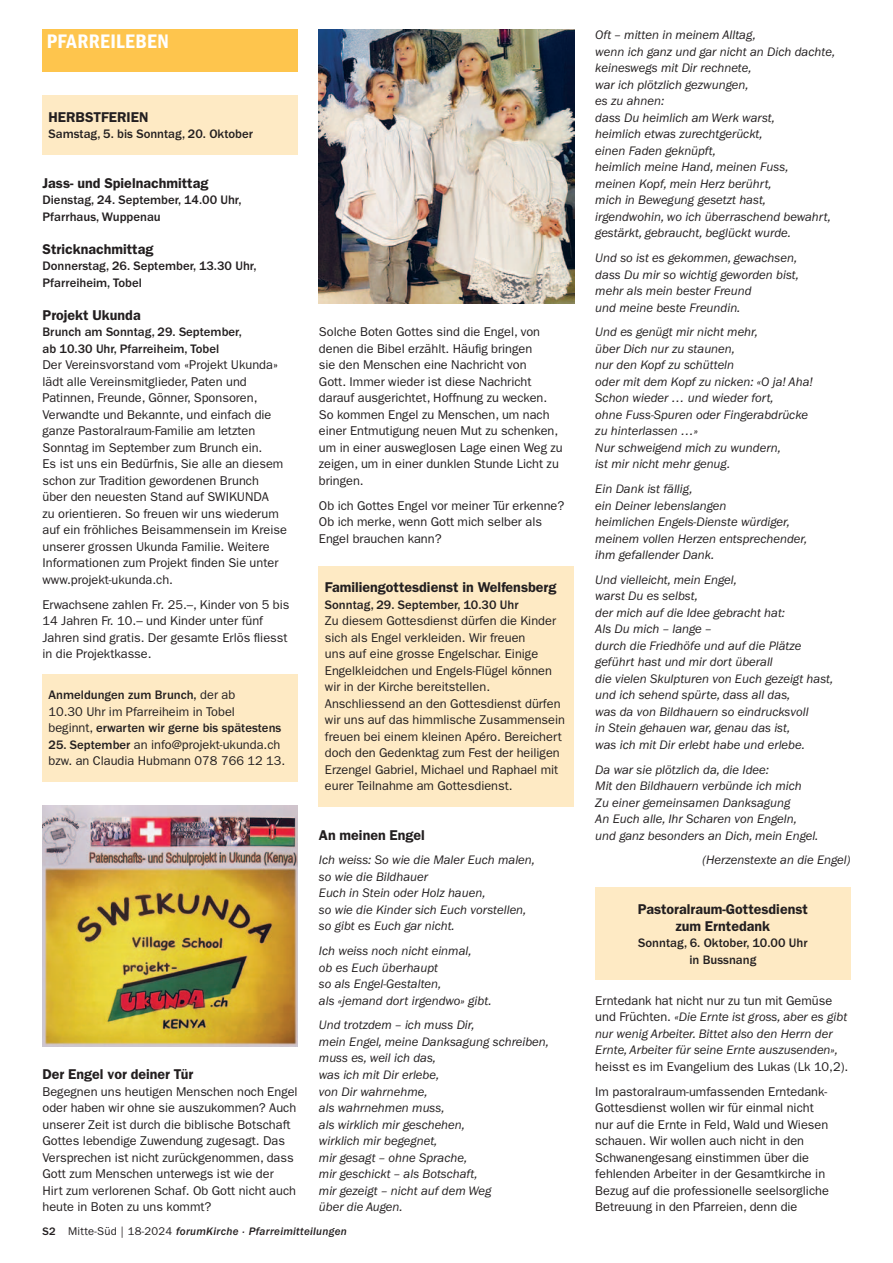
<style>
.page{position:relative;width:893px;height:1263px;background:#fff}
.page>*{position:absolute;margin:0;border:0;box-sizing:border-box;transform-origin:0 0}
.t1{font:20.25px "Franklin Gothic LT Pro Dm Cn";color:#fff}
.t2{font:14.25px/16.5px "Franklin Gothic LT Pro Dm";color:#231f20;text-align:center}
.t3{font:12.75px/16.5px "Franklin Gothic LT Pro";color:#231f20}
.t4{font:italic 12.75px/16.5px "Franklin Gothic LT Pro";color:#231f20}
.t5{font:500 12.75px/16.5px "Franklin Gothic LT Pro";color:#231f20}
.t6{font:italic 500 11.25px "Franklin Gothic LT Pro";letter-spacing:.025em;color:#231f20}
.s1{font-weight:400}
.s2{font-weight:500}
.s3{font-style:normal}
.s4{font-weight:400;font-style:normal}
</style>
<div class="page">
<div style="left:43px;top:30px;width:255px;height:42px;background:#fec54d"></div>
<div style="left:43px;top:96px;width:255px;height:59px;background:#feeac4"></div>
<div style="left:43px;top:674px;width:255px;height:108px;background:#feeac4"></div>
<img style="left:43px;top:805px;width:255px;height:241px">
<div style="left:319px;top:566px;width:255px;height:241px;background:#feeac4"></div>
<div style="left:595px;top:888px;width:255px;height:92px;background:#feeac4"></div>
<img style="left:319px;top:30px;width:255px;height:273px">
<h1 class="t1" style="left:47px;top:29px;width:12px">PFARRE</h1>
<h1 class="t1" style="left:110px;top:29px;width:9px">ILEBEN</h1>
<p class="t2" style="left:49px;top:109px;width:102px">HERBSTFERIEN</p>
<p class="t5" style="left:49px;top:126px;width:206px">Samstag, 5. bis Sonntag, 20. Oktober</p>
<p class="t2" style="left:43px;top:175px;width:167px">Jass- und Spielnachmittag</p>
<p class="t5" style="left:43px;top:192px;width:201px">Dienstag, 24. September, 14.00 Uhr,<br>Pfarrhaus, Wuppenau</p>
<p class="t2" style="left:43px;top:241px;width:112px">Stricknachmittag</p>
<p class="t5" style="left:43px;top:258px;width:215px">Donnerstag, 26. September, 13.30 Uhr,<br>Pfarreiheim, Tobel</p>
<p class="t2" style="left:43px;top:307px;width:100px">Projekt Ukunda</p>
<p class="t5" style="left:43px;top:324px;width:201px">Brunch am Sonntag, 29. September, ab 10.30 Uhr, Pfarreiheim, Tobel</p>
<p class="t3" style="left:43px;top:357px;width:246px">Der Vereinsvorstand vom «Projekt Ukunda» lädt alle Vereinsmitglieder, Paten und Patinnen, Freunde, Gönner, Sponsoren, Verwandte und Bekannte, und einfach die ganze Pastoralraum-Familie am letzten Sonntag im September zum Brunch ein.<br>Es ist uns ein Bedürfnis, Sie alle an diesem schon zur Tradition gewordenen Brunch<br>über den neuesten Stand auf SWIKUNDA<br>zu orientieren. So freuen wir uns wiederum auf ein fröhliches Beisammensein im Kreise unserer grossen Ukunda Familie. Weitere Informationen zum Projekt finden Sie unter www.projekt-ukunda.ch.</p>
<p class="t3" style="left:43px;top:596px;width:248px">Erwachsene zahlen Fr. 25.–, Kinder von 5 bis 14 Jahren Fr. 10.– und Kinder unter fünf Jahren sind gratis. Der gesamte Erlös fliesst in die Projektkasse.</p>
<p class="t5" style="left:49px;top:687px;width:234px">Anmeldungen zum Brunch, <span class="s1">der ab<br>10.30 Uhr im Pfarreiheim in Tobel beginnt,</span> erwarten wir gerne bis spätestens</p>
<p class="t3" style="left:49px;top:736px;width:238px"><span class="s2">25. September</span> an info@projekt-ukunda.ch bzw. an Claudia Hubmann 078 766 12 13.</p>
<p class="t2" style="left:43px;top:1066px;width:152px">Der Engel vor deiner Tür</p>
<p class="t3" style="left:43px;top:1083px;width:257px">Begegnen uns heutigen Menschen noch Engel oder haben wir ohne sie auszukommen? Auch unserer Zeit ist durch die biblische Botschaft Gottes lebendige Zuwendung zugesagt. Das Versprechen ist nicht zurückgenommen, dass Gott zum Menschen unterwegs ist wie der<br>Hirt zum verlorenen Schaf. Ob Gott nicht auch heute in Boten zu uns kommt?</p>
<p class="t3" style="left:319px;top:324px;width:245px">Solche Boten Gottes sind die Engel, von denen die Bibel erzählt. Häufig bringen<br>sie den Menschen eine Nachricht von<br>Gott. Immer wieder ist diese Nachricht darauf ausgerichtet, Hoffnung zu wecken.<br>So kommen Engel zu Menschen, um nach einer Entmutigung neuen Mut zu schenken, um in einer ausweglosen Lage einen Weg zu zeigen, um in einer dunklen Stunde Licht zu bringen.</p>
<p class="t3" style="left:319px;top:497px;width:247px">Ob ich Gottes Engel vor meiner Tür erkenne?<br>Ob ich merke, wenn Gott mich selber als<br>Engel brauchen kann?</p>
<p class="t2" style="left:325px;top:579px;width:233px">Familiengottesdienst in Welfensberg</p>
<p class="t5" style="left:325px;top:596px;width:195px">Sonntag, 29. September, 10.30 Uhr</p>
<p class="t3" style="left:325px;top:613px;width:242px">Zu diesem Gottesdienst dürfen die Kinder sich als Engel verkleiden. Wir freuen<br>uns auf eine grosse Engelschar. Einige Engelkleidchen und Engels-Flügel können wir in der Kirche bereitstellen.<br>Anschliessend an den Gottesdienst dürfen wir uns auf das himmlische Zusammensein freuen bei einem kleinen Apéro. Bereichert doch den Gedenktag zum Fest der heiligen Erzengel Gabriel, Michael und Raphael mit eurer Teilnahme am Gottesdienst.</p>
<p class="t2" style="left:319px;top:827px;width:108px">An meinen Engel</p>
<p class="t4" style="left:319px;top:852px;width:218px">Ich weiss: So wie die Maler Euch malen, so wie die Bildhauer<br>Euch in Stein oder Holz hauen,<br>so wie die Kinder sich Euch vorstellen, so gibt es Euch gar nicht.</p>
<p class="t4" style="left:319px;top:943px;width:174px">Ich weiss noch nicht einmal,<br>ob es Euch überhaupt<br>so als Engel-Gestalten,<br>als «jemand dort irgendwo» gibt.</p>
<p class="t4" style="left:319px;top:1017px;width:232px">Und trotzdem – ich muss Dir,<br>mein Engel, meine Danksagung schreiben, muss es, weil ich das,<br>was ich mit Dir erlebe,<br>von Dir wahrnehme,<br>als wahrnehmen muss,<br>als wirklich mir geschehen,<br>wirklich mir begegnet,<br>mir gesagt – ohne Sprache,<br>mir geschickt – als Botschaft,<br>mir gezeigt – nicht auf dem Weg<br>über die Augen.</p>
<p class="t6" style="left:43px;top:1225px;width:306px"><span class="s3">S2</span> <span class="s4">Mitte-Süd | 18-2024</span> forumKirche · Pfarreimitteilungen</p>
<p class="t4" style="left:595px;top:27px;width:241px">Oft – mitten in meinem Alltag,<br>wenn ich ganz und gar nicht an Dich dachte, keineswegs mit Dir rechnete,<br>war ich plötzlich gezwungen,<br>es zu ahnen:<br>dass Du heimlich am Werk warst,<br>heimlich etwas zurechtgerückt,<br>einen Faden geknüpft,<br>heimlich meine Hand, meinen Fuss,<br>meinen Kopf, mein Herz berührt,<br>mich in Bewegung gesetzt hast, irgendwohin, wo ich überraschend bewahrt, gestärkt, gebraucht, beglückt wurde.</p>
<p class="t4" style="left:595px;top:250px;width:205px">Und so ist es gekommen, gewachsen, dass Du mir so wichtig geworden bist, mehr als mein bester Freund<br>und meine beste Freundin.</p>
<p class="t4" style="left:595px;top:324px;width:219px">Und es genügt mir nicht mehr,<br>über Dich nur zu staunen,<br>nur den Kopf zu schütteln<br>oder mit dem Kopf zu nicken: «O ja! Aha!<br>Schon wieder … und wieder fort,<br>ohne Fuss-Spuren oder Fingerabdrücke zu hinterlassen …»<br>Nur schweigend mich zu wundern,<br>ist mir nicht mehr genug.</p>
<p class="t4" style="left:595px;top:481px;width:214px">Ein Dank ist fällig,<br>ein Deiner lebenslangen<br>heimlichen Engels-Dienste würdiger, meinem vollen Herzen entsprechender, ihm gefallender Dank.</p>
<p class="t4" style="left:595px;top:572px;width:239px">Und vielleicht, mein Engel,<br>warst Du es selbst,<br>der mich auf die Idee gebracht hat:<br>Als Du mich – lange –<br>durch die Friedhöfe und auf die Plätze geführt hast und mir dort überall<br>die vielen Skulpturen von Euch gezeigt hast, und ich sehend spürte, dass all das,<br>was da von Bildhauern so eindrucksvoll<br>in Stein gehauen war, genau das ist,<br>was ich mit Dir erlebt habe und erlebe.</p>
<p class="t4" style="left:595px;top:761px;width:225px">Da war sie plötzlich da, die Idee:<br>Mit den Bildhauern verbünde ich mich Zu einer gemeinsamen Danksagung<br>An Euch alle, Ihr Scharen von Engeln, und ganz besonders an Dich, mein Engel.</p>
<p class="t4" style="left:702px;top:852px;width:149px">(Herzenstexte an die Engel)</p>
<p class="t2" style="left:638px;top:901px;width:172px">Pastoralraum-Gottesdienst zum Erntedank</p>
<p class="t5" style="left:638px;top:935px;width:171px;text-align:center">Sonntag, 6. Oktober, 10.00 Uhr in Bussnang</p>
<p class="t4" style="left:595px;top:992px;width:253px"><span class="s3">Erntedank hat nicht nur zu tun mit Gemüse und Früchten.</span> «Die Ernte ist gross, aber es gibt nur wenig Arbeiter. Bittet also den Herrn der Ernte, Arbeiter für seine Ernte auszusenden»,</p>
<p class="t3" style="left:595px;top:1054px;width:255px;line-height:24.8px">heisst es im Evangelium des Lukas (Lk 10,2).<br>Im pastoralraum-umfassenden Erntedank-</p>
<p class="t3" style="left:595px;top:1099px;width:235px">Gottesdienst wollen wir für einmal nicht nur auf die Ernte in Feld, Wald und Wiesen schauen. Wir wollen auch nicht in den Schwanengesang einstimmen über die fehlenden Arbeiter in der Gesamtkirche in Bezug auf die professionelle seelsorgliche Betreuung in den Pfarreien, denn die</p>
</div>
